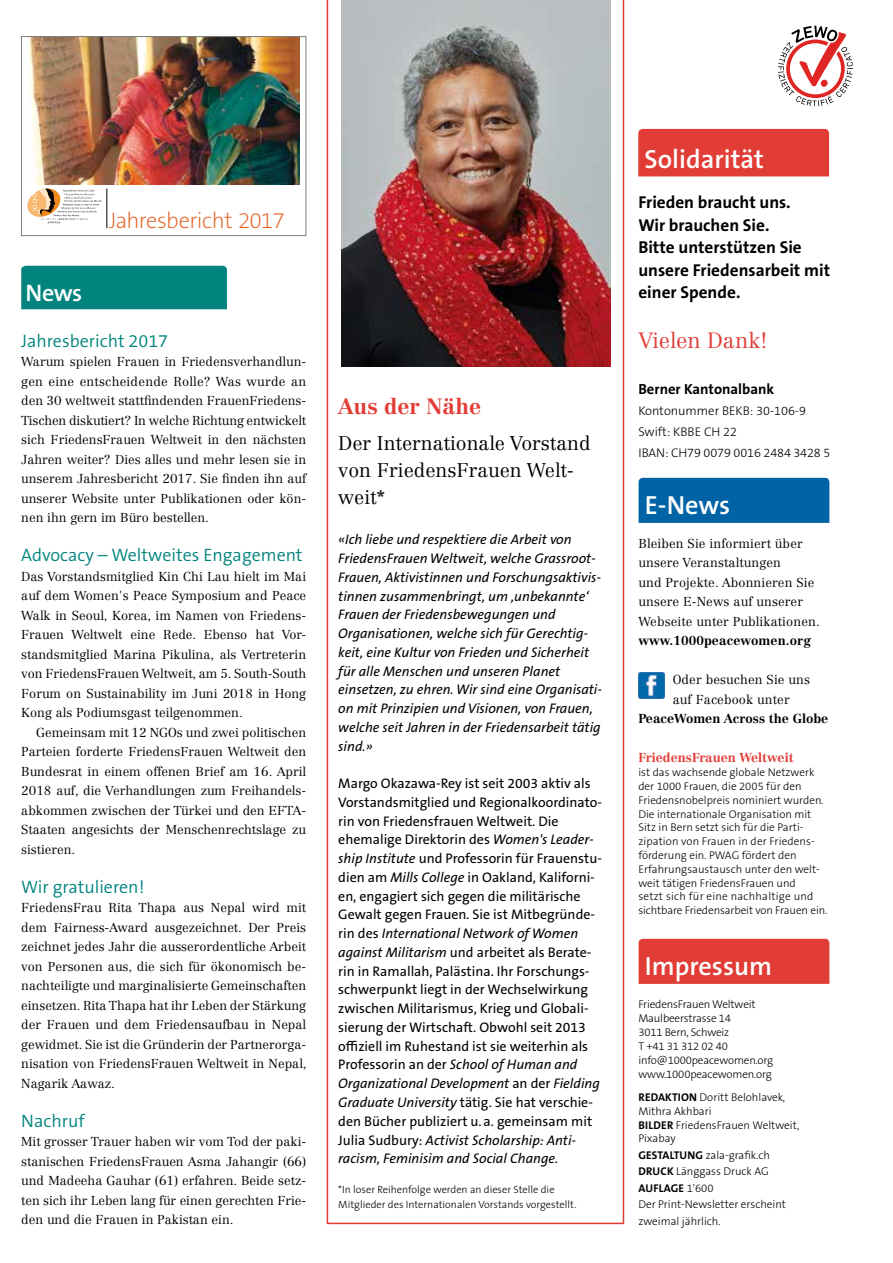
<style>
.page{position:relative;width:893px;height:1263px;background:#fff}
.page>*{position:absolute;margin:0;border:0;box-sizing:border-box;transform-origin:0 0}
.t1{font:600 26.25px "The Sans B W6";color:#fff}
.t2{font:600 24px "The Sans B W6";color:#fff}
.t3{font:200 22.5px "The Sans B W2";letter-spacing:-.025em;color:#e76425}
.t4{font:300 21.75px "Centennial LT Std";color:#e13d36}
.t5{font:700 21.75px "Centennial LT Std";color:#e13d36}
.t6{font:300 19.5px/27px "Centennial LT Std";color:#000}
.t7{font:300 18px "The Sans B W4";color:#00847d}
.t8{font:700 17.25px/22.5px "The Sans B W7";color:#000}
.t9{font:700 14.7px "The Sans B W7";color:#000}
.t10{font:13.95px/18.8px "The Sans B W5 Plain";color:#000}
.t11{font:italic 13.95px/18.8px "The Sans B W5 Plain";color:#000}
.t12{font:300 12.75px/19.5px "Centennial LT Std";color:#000;text-align:justify}
.t13{font:700 12.75px "Centennial LT Std";color:#000}
.t14{font:700 12.75px "Centennial LT Std";color:#e13d36}
.t15{font:300 12.6px/21px "The Sans B W3";letter-spacing:-.01em;color:#000}
.t16{font:300 11.25px/13.8px "The Sans B W3";color:#000}
.t17{font:700 11.25px "The Sans B W7";letter-spacing:.025em;color:#000}
.t18{font:300 10.5px/15px "The Sans";color:#000}
.s1{font-style:italic}
.s2{font-size:12.75px}
.s3{font-family:"The Sans B W7";font-weight:700}
.s4{font-family:"The Sans B W3";font-weight:300}
</style>
<div class="page">
<div style="left:638px;top:129px;width:191px;height:47px;background:#e13d36"></div>
<div style="left:639px;top:939px;width:190px;height:45px;background:#e13d36"></div>
<div style="left:639px;top:478px;width:190px;height:45px;background:#0063a6"></div>
<svg style="left:778px;top:26px;width:75px;height:80px"></svg>
<div style="left:21px;top:266px;width:206px;height:43px;background:#00847d"></div>
<svg style="left:327px;top:0;width:297px;height:1224px"></svg>
<img style="left:638px;top:673px;width:26px;height:25px">
<svg style="left:28px;top:189px;width:73px;height:34px"></svg>
<hr style="left:107px;top:189px;width:1px;height:39px;background:#000">
<img style="left:28px;top:38px;width:271px;height:147px">
<div style="left:21px;top:36px;width:285px;height:200px;border:1px solid #807c7a"></div>
<h2 class="t2" style="left:26px;top:277px;width:58px">News</h2>
<h3 class="t3" style="left:109px;top:206px;width:177px">Jahresbericht 2017</h3>
<h3 class="t7" style="left:21px;top:329px;width:148px">Jahresbericht 2017</h3>
<p class="t12" style="left:21px;top:352px;width:286px">Warum spielen Frauen in Friedensverhandlun&shy;gen eine entscheidende Rolle? Was wurde an den 30 weltweit stattfindenden FrauenFriedens-Tischen diskutiert? In welche Richtung entwickelt sich FriedensFrauen Weltweit in den nächsten Jahren weiter? Dies alles und mehr lesen sie in unserem Jahresbericht 2017. Sie finden ihn auf unserer Website unter Publikationen oder kön&shy;nen ihn gern im Büro bestellen.</p>
<h3 class="t7" style="left:21px;top:543px;width:283px">Advocacy – Weltweites Engagement</h3>
<p class="t12" style="left:21px;top:566px;width:286px">Das Vorstandsmitglied Kin Chi Lau hielt im Mai auf dem Women's Peace Symposium and Peace Walk in Seoul, Korea, im Namen von Friedens-Frauen Weltwelt eine Rede. Ebenso hat Vor&shy;standsmitglied Marina Pikulina, als Vertreterin von FriedensFrauen Weltweit, am 5. South-South Forum on Sustainability im Juni 2018 in Hong Kong als Podiumsgast teilgenommen.</p>
<p class="t12" style="left:21px;top:722px;width:286px;text-indent:15px">Gemeinsam mit 12 NGOs und zwei politischen Parteien forderte FriedensFrauen Weltweit den Bundesrat in einem offenen Brief am 16. April 2018 auf, die Verhandlungen zum Freihandels&shy;abkommen zwischen der Türkei und den EFTA-Staaten angesichts der Menschenrechtslage zu sistieren.</p>
<h3 class="t7" style="left:21px;top:875px;width:125px">Wir gratulieren!</h3>
<p class="t12" style="left:21px;top:898px;width:287px">FriedensFrau Rita Thapa aus Nepal wird mit dem Fairness-Award ausgezeichnet. Der Preis zeichnet jedes Jahr die ausserordentliche Arbeit von Personen aus, die sich für ökonomisch be&shy;nachteiligte und marginalisierte Gemeinschaften einsetzen. Rita Thapa hat ihr Leben der Stärkung der Frauen und dem Friedensaufbau in Nepal gewidmet. Sie ist die Gründerin der Partnerorga&shy;nisation von FriedensFrauen Weltweit in Nepal, Nagarik Aawaz.</p>
<h3 class="t7" style="left:21px;top:1109px;width:65px">Nachruf</h3>
<p class="t12" style="left:21px;top:1132px;width:286px">Mit grosser Trauer haben wir vom Tod der paki&shy;stanischen FriedensFrauen Asma Jahangir (66) und Madeeha Gauhar (61) erfahren. Beide setz&shy;ten sich ihr Leben lang für einen gerechten Frie&shy;den und die Frauen in Pakistan ein.</p>
<h3 class="t5" style="left:338px;top:393px;width:145px">Aus der Nähe</h3>
<h3 class="t6" style="left:338px;top:429px;width:254px">Der Internationale Vorstand von FriedensFrauen Welt&shy;weit*</h3>
<p class="t11" style="left:338px;top:531px;width:265px">«Ich liebe und respektiere die Arbeit von FriedensFrauen Weltweit, welche Grassroot-Frauen, Aktivistinnen und Forschungsaktivis&shy;tinnen zusammenbringt, um ‚unbekannte‘ Frauen der Friedensbewegungen und Organisationen, welche sich für Gerechtig&shy;keit, eine Kultur von Frieden und Sicherheit für alle Menschen und unseren Planet einsetzen, zu ehren. Wir sind eine Organisati&shy;on mit Prinzipien und Visionen, von Frauen, welche seit Jahren in der Friedensarbeit tätig sind.»</p>
<p class="t10" style="left:338px;top:774px;width:265px">Margo Okazawa-Rey ist seit 2003 aktiv als Vorstandsmitglied und Regionalkoordinato&shy;rin von Friedensfrauen Weltweit. Die ehemalige Direktorin des <span class="s1">Women's Leader&shy;ship Institute</span> und Professorin für Frauenstu&shy;dien am <span class="s1">Mills College</span> in Oakland, Kaliforni&shy;en, engagiert sich gegen die militärische Gewalt gegen Frauen. Sie ist Mitbegründe&shy;rin des <span class="s1">International Network of Women against Militarism</span> und arbeitet als Berate&shy;rin in Ramallah, Palästina. I hr Forschungs&shy;schwerpunkt liegt in der Wechselwirkung zwischen Militarismus, Krieg und Globali&shy;sierung der Wirtschaft. Obwohl seit 2013 offiziell im Ruhestand ist sie weiterhin als Professorin an der <span class="s1">School of Human and Organizational Development</span> an der <span class="s1">Fielding Graduate University</span> tätig. Sie hat verschie&shy;den Bücher publiziert u.a. gemeinsam mit Julia Sudbury: <span class="s1">Activist Scholarship: Anti&shy;racism, Feminisim and Social Change.</span></p>
<p class="t18" style="left:338px;top:1182px;width:240px">*In loser Reihenfolge werden an dieser Stelle die<br>Mitglieder des Internationalen Vorstands vorgestellt.</p>
<h1 class="t1" style="left:645px;top:142px;width:121px">Solidarität</h1>
<h3 class="t8" style="left:638px;top:191px;width:193px">Frieden braucht uns.<br>Wir brauchen Sie.<br>Bitte unterstützen Sie unsere Friedensarbeit mit einer Spende.</h3>
<h3 class="t4" style="left:638px;top:327px;width:130px">Vielen Dank!</h3>
<p class="t9" style="left:638px;top:380px;width:137px">Berner Kantonalbank</p>
<p class="t15" style="left:638px;top:401px;width:193px"><span class="s2">Kontonummer</span> BEKB: 30-106-9<br><span class="s2">Swift:</span> KBBE CH 22<br>IBAN: CH79 0079 0016 2484 3428 5</p>
<h1 class="t1" style="left:645px;top:489px;width:87px">E-News</h1>
<p class="t12" style="left:638px;top:534px;width:183px;text-align:left">Bleiben Sie informiert über unsere Veranstaltungen<br>und Projekte. Abonnieren Sie unsere E-News auf unserer<br>Webseite unter Publikationen.</p>
<p class="t13" style="left:638px;top:633px;width:174px">www.1000peacewomen.org</p>
<p class="t12" style="left:673px;top:670px;width:139px">Oder besuchen Sie uns auf Facebook unter</p>
<p class="t13" style="left:638px;top:711px;width:191px">PeaceWomen Across the Globe</p>
<p class="t14" style="left:638px;top:750px;width:157px">FriedensFrauen Weltweit</p>
<p class="t16" style="left:638px;top:765px;width:191px">ist das wachsende globale Netzwerk der 1000 Frauen, die 2005 für den Friedensnobelpreis nominiert wurden.<br>Die internationale Organisation mit Sitz in Bern setzt sich für die Parti&shy;zipation von Frauen in der Friedens&shy;förderung ein. PWAG fördert den Erfahrungsaustausch unter den welt&shy;weit tätigen FriedensFrauen und<br>setzt sich für eine nachhaltige und sichtbare Friedensarbeit von Frauen ein.</p>
<h1 class="t1" style="left:645px;top:950px;width:129px">Impressum</h1>
<p class="t16" style="left:638px;top:998px;width:136px">FriedensFrauen Weltweit<br>Maulbeerstrasse 14<br>3011 Bern, Schweiz<br>T +41 31 312 02 40 info@1000peacewomen.org www.1000peacewomen.org</p>
<p class="t16" style="left:638px;top:1090px;width:163px"><span class="s3">Redaktion</span> Doritt Belohlavek,<br>Mithra Akhbari<br><span class="s3">Bilder</span> FriedensFrauen Weltweit,<br>Pixabay</p>
<p class="t16" style="left:638px;top:1147px;width:133px;line-height:16.5px"><span class="s3">gestaltung</span> zala-grafik.ch<br><span class="s3">Druck</span> Länggass Druck AG</p>
<p class="t17" style="left:638px;top:1181px;width:77px">Auflage <span class="s4">1'600</span></p>
<p class="t16" style="left:638px;top:1196px;width:149px;line-height:16.5px">Der Print-Newsletter erscheint zweimal jährlich.</p>
</div>
